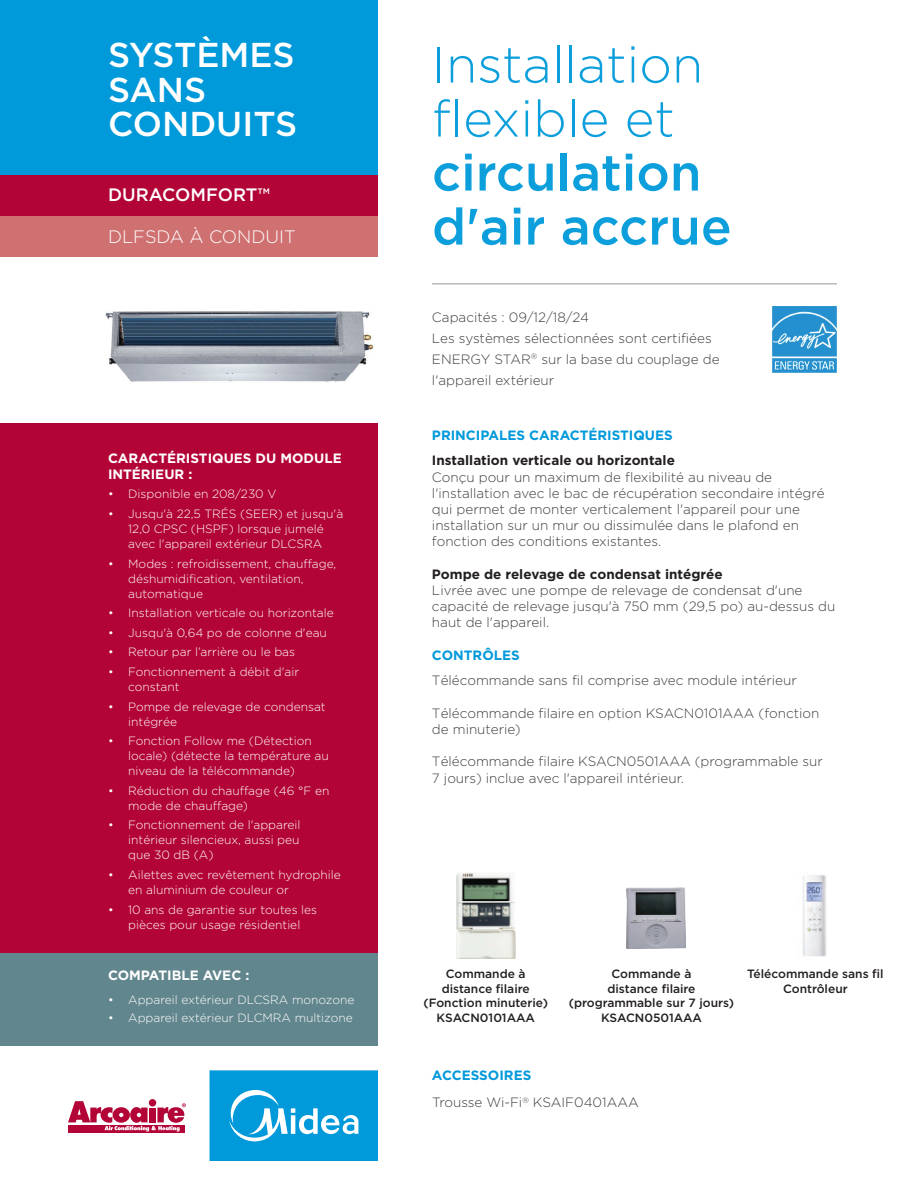
<style>
.page{position:relative;width:918px;height:1188px;background:#fff}
.page>*{position:absolute;margin:0;border:0;box-sizing:border-box;transform-origin:0 0}
.t1{font:300 51px/54px "Gotham";color:#0c9fdc}
.t2{font:500 51px/54px "Gotham";color:#0c9fdc}
.t3{font:500 34.5px/34.5px "Gotham";color:#fff}
.t4{font:300 18px "Gotham";color:#fff}
.t5{font:500 18px "Gotham";color:#fff}
.t6{font:300 13.5px/16.2px "Gotham";color:#3e3e3f}
.t7{font:700 13.5px "Gotham";color:#231f20}
.t8{font:700 13.5px/16.2px "Gotham";color:#fff}
.t9{font:700 13.5px "Gotham";color:#0099da}
.t10{font:300 12px/15px "Gotham";color:#fff}
.t11{font:500 12px/14.4px "Gotham";color:#231f20;text-align:center}
</style>
<div class="page">
<div style="left:0;top:0;width:378px;height:176px;background:#0099da"></div>
<div style="left:0;top:176px;width:378px;height:40px;background:#b30437"></div>
<div style="left:0;top:216px;width:378px;height:40px;background:#cf7170"></div>
<div style="left:210px;top:1070px;width:168px;height:91px;background:#0099da"></div>
<svg style="left:229px;top:1090px;width:129px;height:51px"></svg>
<div style="left:149px;top:1099px;width:7px;height:8px;background:#b30437;border-radius:50%"></div>
<svg style="left:68px;top:1101px;width:118px;height:31px"></svg>
<div style="left:0;top:423px;width:378px;height:532px;background:#b30437"></div>
<div style="left:0;top:953px;width:378px;height:92px;background:#62868d"></div>
<img style="left:106px;top:311px;width:267px;height:71px">
<img style="left:457px;top:873px;width:58px;height:85px">
<img style="left:627px;top:887px;width:58px;height:61px">
<img style="left:803px;top:875px;width:24px;height:82px">
<hr style="left:432px;top:284px;width:405px;height:1px;background:#939598">
<img style="left:772px;top:306px;width:65px;height:67px">
<h2 class="t3" style="left:108px;top:37px;width:191px">SYSTÈMES<br>SANS<br>CONDUITS</h2>
<h3 class="t5" style="left:108px;top:183px;width:164px">DURACOMFORT™</h3>
<h3 class="t4" style="left:108px;top:227px;width:189px">DLFSDA À CONDUIT</h3>
<p class="t8" style="left:108px;top:450px;width:235px">CARACTÉRISTIQUES DU MODULE<br>INTÉRIEUR :</p>
<p class="t10" style="left:108px;top:487px;width:170px">• Disponible en 208/230 V</p>
<p class="t10" style="left:108px;top:506px;width:237px;text-align:center">• Jusqu'à 22,5 TRÉS (SEER) et jusqu'à<br>12,0 CPSC (HSPF) lorsque jumelé<br>avec l'appareil extérieur DLCSRA</p>
<p class="t10" style="left:128px;top:556px;width:210px;text-indent:-20px">• Modes : refroidissement, chauffage, déshumidification, ventilation, automatique</p>
<p class="t10" style="left:108px;top:605px;width:227px">• Installation verticale ou horizontale</p>
<p class="t10" style="left:108px;top:625px;width:220px">• Jusqu'à 0,64 po de colonne d'eau</p>
<p class="t10" style="left:108px;top:645px;width:189px">• Retour par l’arrière ou le bas</p>
<p class="t10" style="left:128px;top:664px;width:173px;text-indent:-20px">• Fonctionnement à débit d'air constant</p>
<p class="t10" style="left:128px;top:699px;width:199px;text-indent:-20px">• Pompe de relevage de condensat intégrée</p>
<p class="t10" style="left:128px;top:733px;width:202px;text-indent:-20px">• Fonction Follow me (Détection locale) (détecte la température au niveau de la télécommande)</p>
<p class="t10" style="left:128px;top:783px;width:203px;text-indent:-20px">• Réduction du chauffage (46 °F en mode de chauffage)</p>
<p class="t10" style="left:128px;top:818px;width:174px;text-align:justify;text-indent:-20px">• Fonctionnement de l'appareil intérieur silencieux, aussi peu que 30 dB (A)</p>
<p class="t10" style="left:128px;top:867px;width:214px;text-indent:-20px">• Ailettes avec revêtement hydrophile en aluminium de couleur or</p>
<p class="t10" style="left:108px;top:902px;width:211px;text-align:center">• 10 ans de garantie sur toutes les pièces pour usage résidentiel</p>
<p class="t8" style="left:108px;top:967px;width:143px">COMPATIBLE AVEC :</p>
<p class="t10" style="left:108px;top:992px;width:248px">• Appareil extérieur DLCSRA monozone</p>
<p class="t10" style="left:108px;top:1010px;width:246px">• Appareil extérieur DLCMRA multizone</p>
<h1 class="t1" style="left:432px;top:37px;width:273px">Installation flexible et</h1>
<h1 class="t2" style="left:432px;top:145px;width:301px">circulation d'air accrue</h1>
<p class="t6" style="left:432px;top:306px;width:289px;line-height:21px">Capacités : 09/12/18/24<br>Les systèmes sélectionnées sont certifiées<br>ENERGY STAR<sup>®</sup> sur la base du couplage de l'appareil extérieur</p>
<p class="t9" style="left:432px;top:427px;width:242px">PRINCIPALES CARACTÉRISTIQUES</p>
<p class="t7" style="left:432px;top:453px;width:244px">Installation verticale ou horizontale</p>
<p class="t6" style="left:432px;top:469px;width:394px">Conçu pour un maximum de flexibilité au niveau de l'installation avec le bac de récupération secondaire intégré qui permet de monter verticalement l'appareil pour une installation sur un mur ou dissimulée dans le plafond en fonction des conditions existantes.</p>
<p class="t7" style="left:432px;top:566px;width:292px">Pompe de relevage de condensat intégrée</p>
<p class="t6" style="left:432px;top:582px;width:405px">Livrée avec une pompe de relevage de condensat d'une capacité de relevage jusqu'à 750 mm (29,5 po) au-dessus du haut de l'appareil.</p>
<p class="t9" style="left:432px;top:647px;width:89px">CONTRÔLES</p>
<p class="t6" style="left:432px;top:672px;width:366px">Télécommande sans fil comprise avec module intérieur</p>
<p class="t6" style="left:432px;top:705px;width:389px">Télécommande filaire en option KSACN0101AAA (fonction de minuterie)</p>
<p class="t6" style="left:432px;top:753px;width:392px">Télécommande filaire KSACN0501AAA (programmable sur<br>7 jours) inclue avec l'appareil intérieur.</p>
<p class="t11" style="left:423px;top:967px;width:126px">Commande à distance filaire (Fonction minuterie)<br>KSACN0101AAA</p>
<p class="t11" style="left:569px;top:967px;width:167px">Commande à<br>distance filaire (programmable sur 7 jours)<br>KSACN0501AAA</p>
<p class="t11" style="left:747px;top:967px;width:138px">Télécommande sans fil<br>Contrôleur</p>
<p class="t9" style="left:432px;top:1068px;width:101px">ACCESSOIRES</p>
<p class="t6" style="left:432px;top:1094px;width:208px">Trousse Wi-Fi<sup>®</sup> KSAIF0401AAA</p>
</div>
